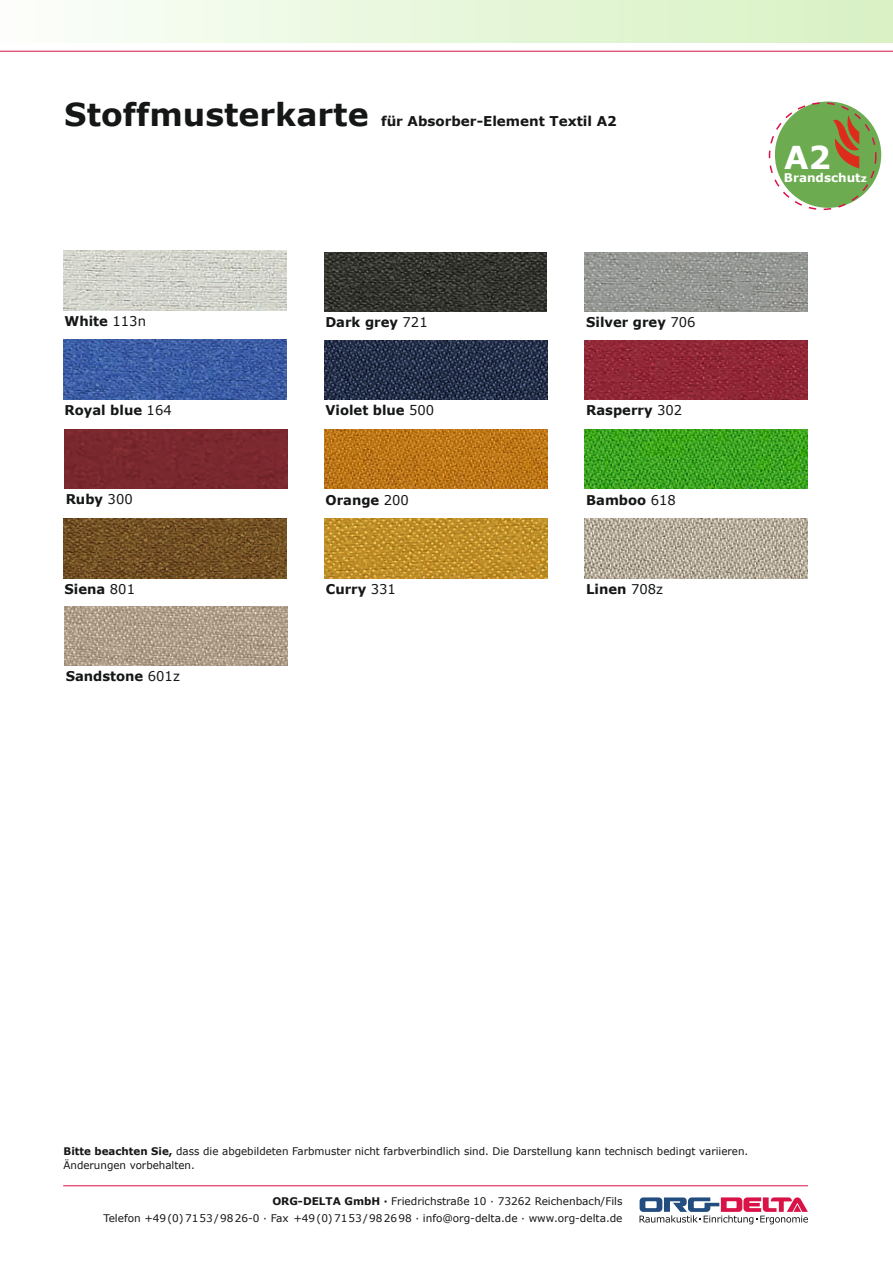
<style>
.page{position:relative;width:893px;height:1263px;background:#fff}
.page>*{position:absolute;margin:0;border:0;box-sizing:border-box;transform-origin:0 0}
.t1{font:700 31.65px "Verdana";color:#151616}
.t2{font:700 31.5px "Verdana";color:#fff}
.t3{font:700 13.5px "Verdana";color:#151616}
.t4{font:700 12px "Verdana";color:#fff}
.t5{font:10.5px/16.5px "Verdana";color:#151616;text-align:right}
.s1{font-weight:400}
.s2{font-size:10.2px}
.s3{font-weight:700}
</style>
<div class="page">
<svg style="left:639px;top:1197px;width:169px;height:27px"></svg>
<hr style="left:63px;top:1185px;width:745px;height:1px;background:#d91247">
<div style="left:0;top:0;width:893px;height:43px;background:linear-gradient(to right,#fbfefa,#d7f1c1)"></div>
<hr style="left:0;top:51px;width:893px;height:1px;background:#d91247">
<img style="left:585px;top:519px;width:223px;height:59px">
<img style="left:63px;top:340px;width:223px;height:59px">
<img style="left:585px;top:429px;width:223px;height:60px">
<img style="left:63px;top:519px;width:223px;height:59px">
<img style="left:324px;top:519px;width:223px;height:59px">
<img style="left:324px;top:429px;width:223px;height:60px">
<img style="left:324px;top:340px;width:223px;height:59px">
<img style="left:324px;top:252px;width:223px;height:60px">
<img style="left:585px;top:252px;width:223px;height:60px">
<img style="left:63px;top:251px;width:223px;height:59px">
<img style="left:585px;top:340px;width:223px;height:59px">
<div style="left:64px;top:429px;width:223px;height:60px;background:#7a282d"></div>
<img style="left:64px;top:606px;width:223px;height:60px">
<div style="left:775px;top:102px;width:106px;height:106px;background:#6cab50;border-radius:50%"></div>
<svg style="left:833px;top:115px;width:26px;height:53px"></svg>
<div style="left:769px;top:102px;width:107px;height:108px;border:2px dashed #d91247;border-radius:50%"></div>
<h1 class="t1" style="left:64px;top:92px;width:306px">Stoffmusterkarte</h1>
<p class="t3" style="left:381px;top:112px;width:237px">für Absorber-Element Textil A2</p>
<p class="t3" style="left:65px;top:311px;width:83px">White <span class="s1">113n</span></p>
<p class="t3" style="left:325px;top:313px;width:104px">Dark grey <span class="s1">721</span></p>
<p class="t3" style="left:586px;top:313px;width:111px">Silver grey <span class="s1">706</span></p>
<p class="t3" style="left:65px;top:401px;width:109px">Royal blue <span class="s1">164</span></p>
<p class="t3" style="left:325px;top:401px;width:110px">Violet blue <span class="s1">500</span></p>
<p class="t3" style="left:586px;top:401px;width:98px">Rasperry <span class="s1">302</span></p>
<p class="t3" style="left:66px;top:490px;width:69px">Ruby <span class="s1">300</span></p>
<p class="t3" style="left:325px;top:490px;width:85px">Orange <span class="s1">200</span></p>
<p class="t3" style="left:586px;top:490px;width:91px">Bamboo <span class="s1">618</span></p>
<p class="t3" style="left:65px;top:579px;width:72px">Siena <span class="s1">801</span></p>
<p class="t3" style="left:326px;top:579px;width:72px">Curry <span class="s1">331</span></p>
<p class="t3" style="left:586px;top:579px;width:78px">Linen <span class="s1">708z</span></p>
<p class="t3" style="left:66px;top:667px;width:116px">Sandstone <span class="s1">601z</span></p>
<h2 class="t2" style="left:784px;top:135px;width:48px">A2</h2>
<p class="t4" style="left:784px;top:169px;width:84px">Brandschut<span class="s2">z</span></p>
<p class="t5" style="left:63px;top:1145px;width:686px;line-height:13.5px;text-align:left"><span class="s3">Bitte beachten Sie,</span> dass die abgebildeten Farbmuster nicht farbverbindlich sind. Die Darstellung kann technisch bedingt variieren.<br>Änderungen vorbehalten.</p>
<p class="t5" style="left:103px;top:1193px;width:521px"><span class="s3">ORG-DELTA GmbH ·</span> Friedrichstraße 10 · 73262 Reichenbach/Fils<br>Telefon +49(0)7153/9826-0 · Fax +49(0)7153/982698 · info@org-delta.de · www.org-delta.de</p>
</div>
